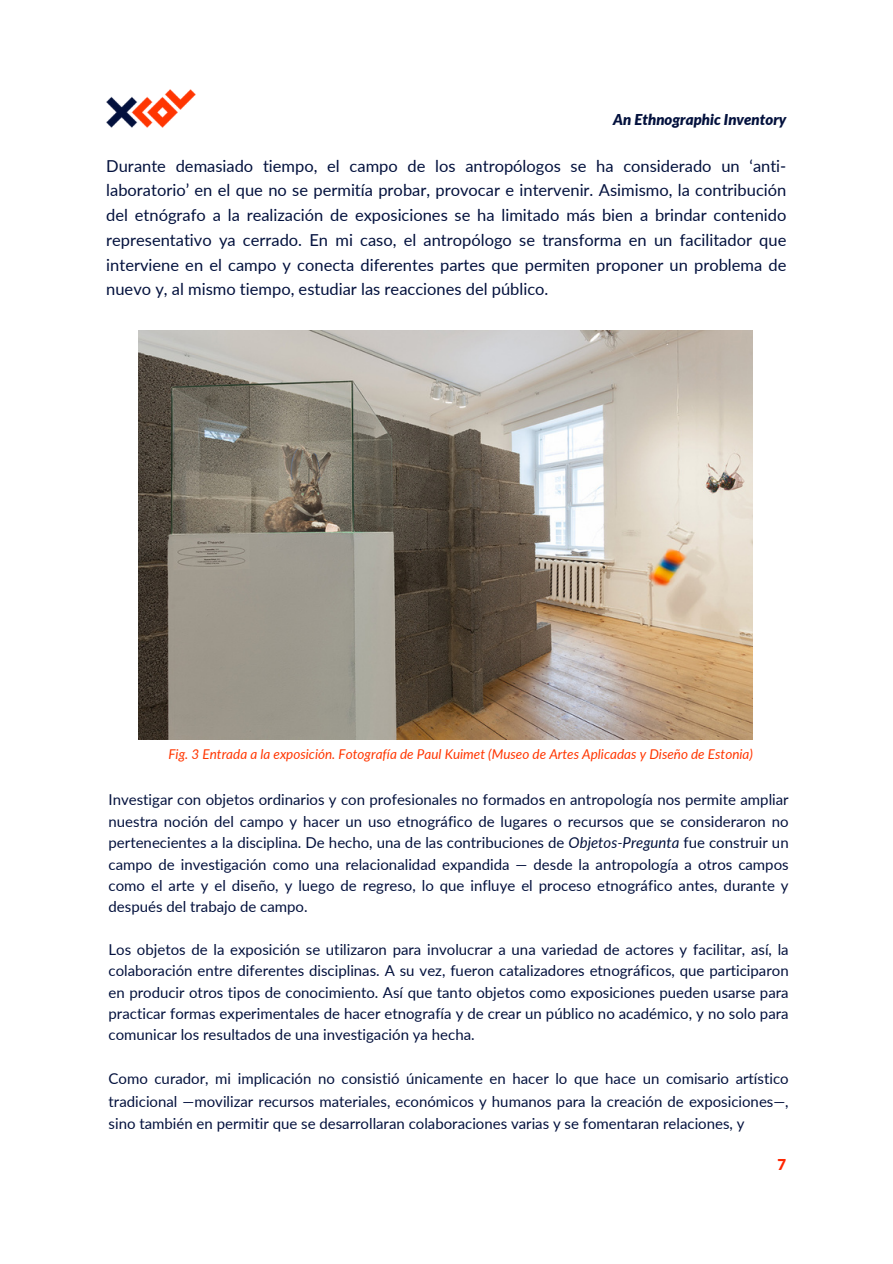
<style>
.page{position:relative;width:893px;height:1264px;background:#fff}
.page>*{position:absolute;margin:0;border:0;box-sizing:border-box;transform-origin:0 0}
.t1{font:16.5px/24.8px "Lato";color:#03113d;text-align:justify}
.t2{font:15px/21.3px "Lato";color:#03113d;text-align:justify}
.t3{font:italic 900 15px "Lato";color:#03113d}
.t4{font:900 15px "Lato";color:#ff2600}
.t5{font:italic 13.5px "Lato";color:#ff3600}
.s1{font-style:italic}
</style>
<div class="page">
<img style="left:139px;top:330px;width:613px;height:409px">
<img style="left:106px;top:89px;width:89px;height:38px">
<p class="t3" style="left:613px;top:110px;width:175px">An Ethnographic Inventory</p>
<p class="t1" style="left:106px;top:153px;width:681px">Durante demasiado tiempo, el campo de los antropólogos se ha considerado un ‘anti&shy;laboratorio’ en el que no se permitía probar, provocar e intervenir. Asimismo, la contribución del etnógrafo a la realización de exposiciones se ha limitado más bien a brindar contenido representativo ya cerrado. En mi caso, el antropólogo se transforma en un facilitador que interviene en el campo y conecta diferentes partes que permiten proponer un problema de nuevo y, al mismo tiempo, estudiar las reacciones del público.</p>
<p class="t5" style="left:168px;top:746px;width:586px">Fig. 3 Entrada a la exposición. Fotografía de Paul Kuimet (Museo de Artes Aplicadas y Diseño de Estonia)</p>
<p class="t2" style="left:109px;top:789px;width:681px">Investigar con objetos ordinarios y con profesionales no formados en antropología nos permite ampliar nuestra noción del campo y hacer un uso etnográfico de lugares o recursos que se consideraron no pertenecientes a la disciplina. De hecho, una de las contribuciones de <span class="s1">Objetos-Pregunta</span> fue construir un campo de investigación como una relacionalidad expandida — desde la antropología a otros campos como el arte y el diseño, y luego de regreso, lo que influye el proceso etnográfico antes, durante y después del trabajo de campo.</p>
<p class="t2" style="left:109px;top:938px;width:681px">Los objetos de la exposición se utilizaron para involucrar a una variedad de actores y facilitar, así, la colaboración entre diferentes disciplinas. A su vez, fueron catalizadores etnográficos, que participaron en producir otros tipos de conocimiento. Así que tanto objetos como exposiciones pueden usarse para practicar formas experimentales de hacer etnografía y de crear un público no académico, y no solo para comunicar los resultados de una investigación ya hecha.</p>
<p class="t2" style="left:109px;top:1067px;width:681px;line-height:22.5px">Como curador, mi implicación no consistió únicamente en hacer lo que hace un comisario artístico tradicional —movilizar recursos materiales, económicos y humanos para la creación de exposiciones—, sino también en permitir que se desarrollaran colaboraciones varias y se fomentaran relaciones, y</p>
<p class="t4" style="left:777px;top:1155px;width:10px">7</p>
</div>
